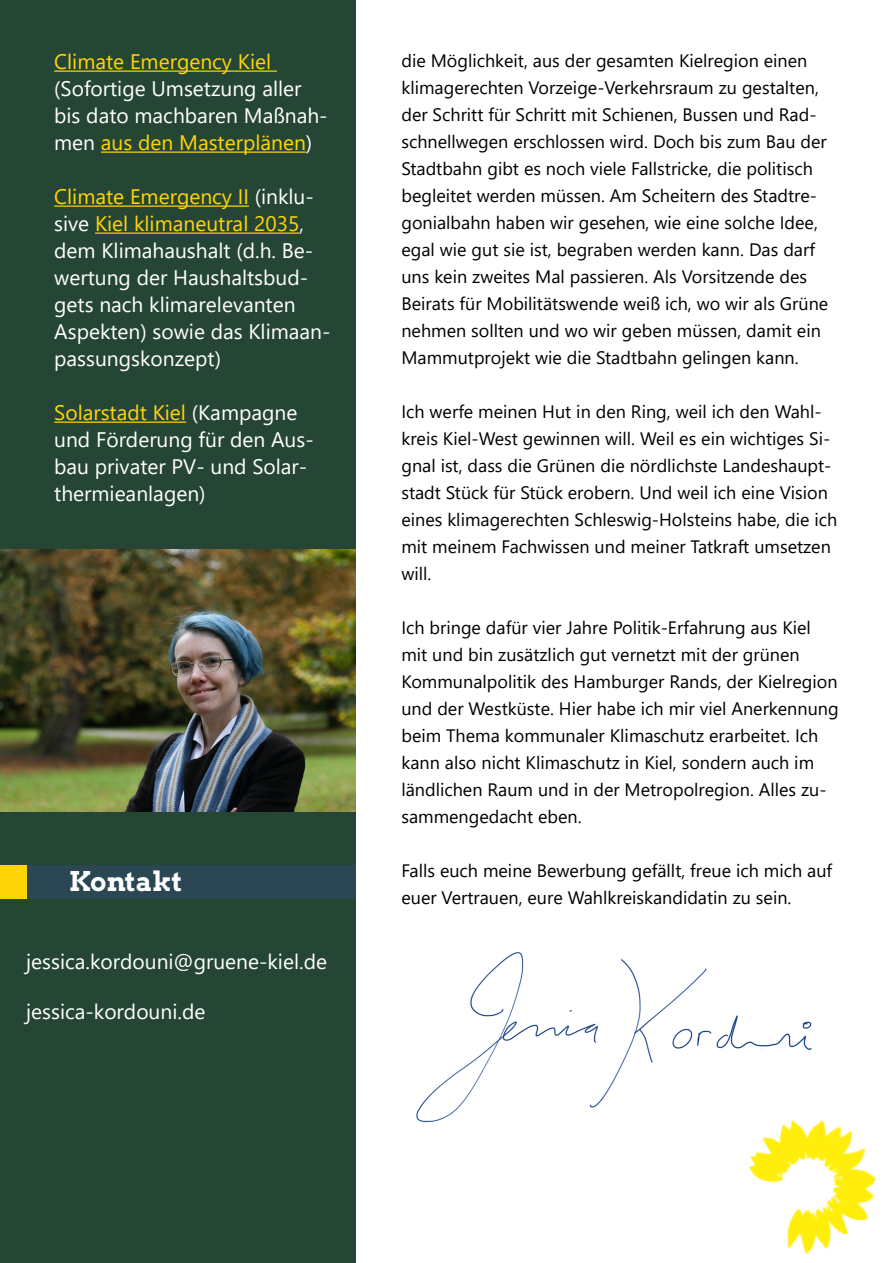
<style>
.page{position:relative;width:893px;height:1263px;background:#fff}
.page>*{position:absolute;margin:0;border:0;box-sizing:border-box;transform-origin:0 0}
.t1{font:27px "Arvo Gruen";color:#fff}
.t2{font:21px/27px "Segoe UI";color:#fff}
.t3{font:21px "Segoe UI";color:#ffd508}
.t4{font:18px/27px "Segoe UI";color:#000}
.s1{color:#ffd508}
</style>
<div class="page">
<div style="left:0;top:0;width:355px;height:1263px;background:#264635"></div>
<hr style="left:54px;top:71px;width:223px;height:1px;background:#ffd508">
<hr style="left:101px;top:152px;width:205px;height:1px;background:#ffd508">
<hr style="left:54px;top:206px;width:195px;height:1px;background:#ffd508">
<hr style="left:95px;top:233px;width:204px;height:1px;background:#ffd508">
<hr style="left:54px;top:422px;width:132px;height:1px;background:#ffd508">
<div style="left:2px;top:865px;width:353px;height:33px;background:#2a4753"></div>
<div style="left:0;top:865px;width:26px;height:33px;background:#ffd508"></div>
<img style="left:0;top:550px;width:355px;height:261px">
<img style="left:416px;top:952px;width:396px;height:171px">
<img style="left:750px;top:1120px;width:126px;height:133px">
<p class="t3" style="left:54px;top:42px;width:218px">Climate Emergency Kiel</p>
<p class="t2" style="left:54px;top:73px;width:275px">(Sofortige Umsetzung aller bis dato machbaren Maßnah&shy;men <span class="s1">aus den Masterplänen</span>)</p>
<p class="t2" style="left:54px;top:181px;width:278px"><span class="s1">Climate Emergency II</span> (inklu&shy;sive <span class="s1">Kiel klimaneutral 2035</span>, dem Klimahaushalt (d.h. Be&shy;wertung der Haushaltsbud&shy;gets nach klimarelevanten<br>Aspekten) sowie das Klimaan&shy;passungskonzept)</p>
<p class="t2" style="left:54px;top:398px;width:261px"><span class="s1">Solarstadt Kiel</span> (Kampagne und Förderung für den Aus&shy;bau privater PV- und Solar&shy;thermieanlagen)</p>
<h1 class="t1" style="left:69px;top:862px;width:115px">Kontakt</h1>
<p class="t2" style="left:26px;top:946px;width:302px">jessica.kordouni@gruene-kiel.de</p>
<p class="t2" style="left:26px;top:996px;width:181px">jessica-kordouni.de</p>
<p class="t4" style="left:401px;top:46px;width:428px">die Möglichkeit, aus der gesamten Kielregion einen klimagerechten Vorzeige-Verkehrsraum zu gestalten, der Schritt für Schritt mit Schienen, Bussen und Rad&shy;schnellwegen erschlossen wird. Doch bis zum Bau der Stadtbahn gibt es noch viele Fallstricke, die politisch begleitet werden müssen. Am Scheitern des Stadtre&shy;gonialbahn haben wir gesehen, wie eine solche Idee, egal wie gut sie ist, begraben werden kann. Das darf uns kein zweites Mal passieren. Als Vorsitzende des Beirats für Mobilitätswende weiß ich, wo wir als Grüne nehmen sollten und wo wir geben müssen, damit ein Mammutprojekt wie die Stadtbahn gelingen kann.</p>
<p class="t4" style="left:401px;top:397px;width:438px">Ich werfe meinen Hut in den Ring, weil ich den Wahl&shy;kreis Kiel-West gewinnen will. Weil es ein wichtiges Si&shy;gnal ist, dass die Grünen die nördlichste Landeshaupt&shy;stadt Stück für Stück erobern. Und weil ich eine Vision eines klimagerechten Schleswig-Holsteins habe, die ich mit meinem Fachwissen und meiner Tatkraft umsetzen will.</p>
<p class="t4" style="left:401px;top:613px;width:439px">Ich bringe dafür vier Jahre Politik-Erfahrung aus Kiel mit und bin zusätzlich gut vernetzt mit der grünen Kommunalpolitik des Hamburger Rands, der Kielregion und der Westküste. Hier habe ich mir viel Anerkennung beim Thema kommunaler Klimaschutz erarbeitet. Ich kann also nicht Klimaschutz in Kiel, sondern auch im ländlichen Raum und in der Metropolregion. Alles zu&shy;sammengedacht eben.</p>
<p class="t4" style="left:401px;top:856px;width:432px">Falls euch meine Bewerbung gefällt, freue ich mich auf euer Vertrauen, eure Wahlkreiskandidatin zu sein.</p>
</div>
